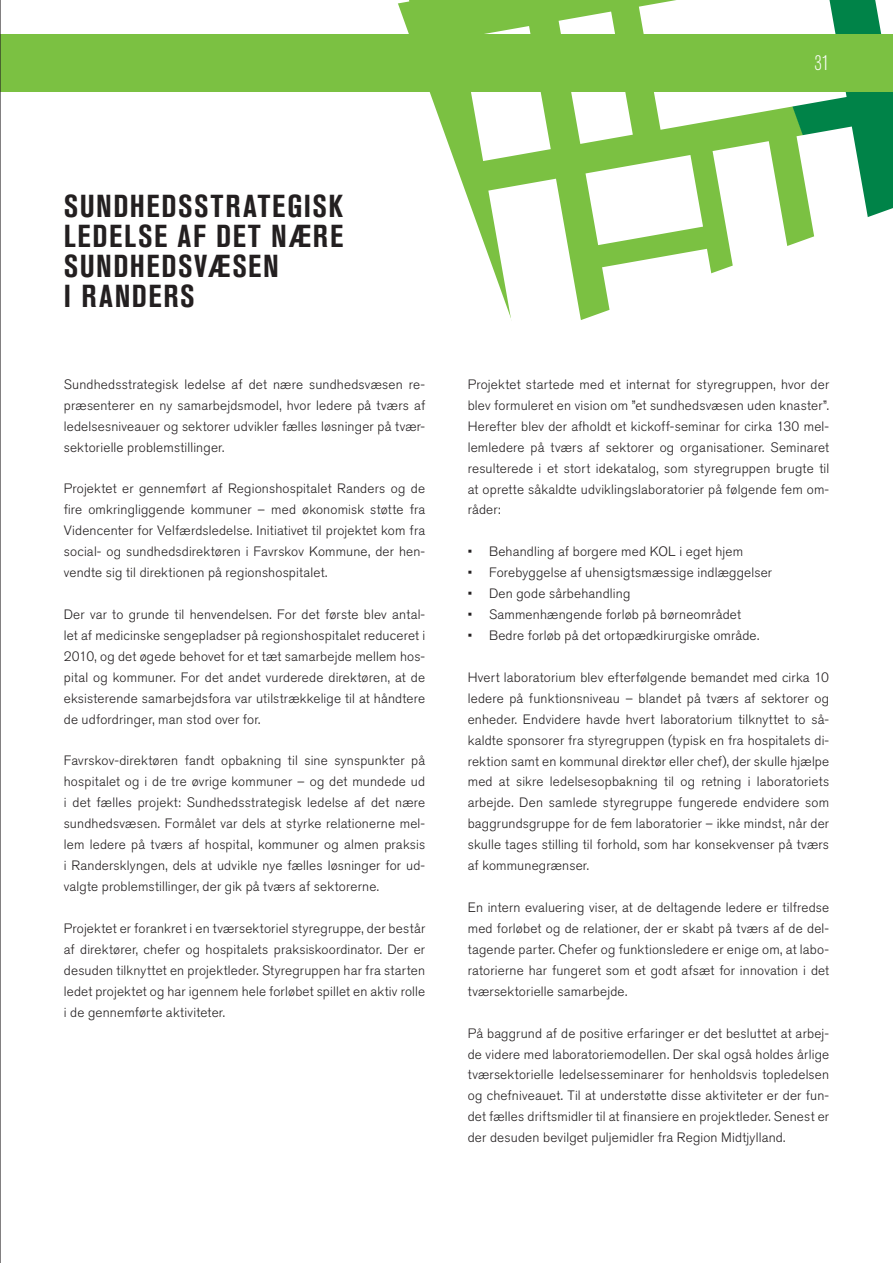
<style>
.page{position:relative;width:893px;height:1263px;background:#fff}
.page>*{position:absolute;margin:0;border:0;box-sizing:border-box;transform-origin:0 0}
.t1{font:700 condensed 31.5px/30px "Akzidenz Grotesk BE";color:#231f20}
.t2{font:300 condensed 21px "Akzidenz Grotesk BE";color:#fff}
.t3{font:300 13.5px/20.9px "Akzidenz Grotesk BE";letter-spacing:.015em;color:#231f20;text-align:justify}
</style>
<div class="page">
<svg style="left:1px;top:0;width:892px;height:321px"></svg>
<div style="left:0;top:34px;width:893px;height:57px;background:#7bc142"></div>
<hr style="left:0;top:0;width:1px;height:1263px;background:#231f20">
<h2 class="t2" style="left:814px;top:52px;width:16px">31</h2>
<h1 class="t1" style="left:64px;top:191px;width:168px">SUNDHEDSSTRATEGISK<br>LEDELSEAFDET</h1>
<h1 class="t1" style="left:271px;top:221px;width:19px">NÆRE</h1>
<h1 class="t1" style="left:64px;top:251px;width:35px">SUNDHEDSVÆSEN<br>I RANDERS</h1>
<p class="t3" style="left:64px;top:374px;width:363px">Sundhedsstrategisk ledelse af det nære sundhedsvæsen re&shy;præsenterer en ny samarbejdsmodel, hvor ledere på tværs af ledelsesniveauer og sektorer udvikler fælles løsninger på tvær&shy;sektorielle problemstillinger.</p>
<p class="t3" style="left:64px;top:479px;width:363px">Projektet er gennemført af Regionshospitalet Randers og de fire omkringliggende kommuner – med økonomisk støtte fra Videncenter for Velfærdsledelse. Initiativet til projektet kom fra social- og sundhedsdirektøren i Favrskov Kommune, der hen&shy;vendte sig til direktionen på regionshospitalet.</p>
<p class="t3" style="left:64px;top:604px;width:363px">Der var to grunde til henvendelsen. For det første blev antal&shy;let af medicinske sengepladser på regionshospitalet reduceret i 2010, og det øgede behovet for et tæt samarbejde mellem hos&shy;pital og kommuner. For det andet vurderede direktøren, at de eksisterende samarbejdsfora var utilstrækkelige til at håndtere de udfordringer, man stod over for.</p>
<p class="t3" style="left:64px;top:751px;width:363px">Favrskov-direktøren fandt opbakning til sine synspunkter på hospitalet og i de tre øvrige kommuner – og det mundede ud i det fælles projekt: Sundhedsstrategisk ledelse af det nære sundhedsvæsen. Formålet var dels at styrke relationerne mel&shy;lem ledere på tværs af hospital, kommuner og almen praksis i Randersklyngen, dels at udvikle nye fælles løsninger for ud&shy;valgte problemstillinger, der gik på tværs af sektorerne.</p>
<p class="t3" style="left:64px;top:918px;width:363px">Projektet er forankret i en tværsektoriel styregruppe, der består af direktører, chefer og hospitalets praksiskoordinator. Der er desuden tilknyttet en projektleder. Styregruppen har fra starten ledet projektet og har igennem hele forløbet spillet en aktiv rolle i de gennemførte aktiviteter.</p>
<p class="t3" style="left:468px;top:374px;width:363px">Projektet startede med et internat for styregruppen, hvor der blev formuleret en vision om ”et sundhedsvæsen uden knaster”.<br>Herefter blev der afholdt et kickoff-seminar for cirka 130 mel&shy;lemledere på tværs af sektorer og organisationer. Seminaret resulterede i et stort idekatalog, som styregruppen brugte til at oprette såkaldte udviklingslaboratorier på følgende fem om&shy;råder:</p>
<p class="t3" style="left:468px;top:541px;width:277px">• Behandling af borgere med KOL i eget hjem</p>
<p class="t3" style="left:468px;top:562px;width:306px">• Forebyggelse af uhensigtsmæssige indlæggelser</p>
<p class="t3" style="left:468px;top:583px;width:164px">• Den gode sårbehandling</p>
<p class="t3" style="left:468px;top:604px;width:275px">• Sammenhængende forløb på børneområdet</p>
<p class="t3" style="left:468px;top:625px;width:293px">• Bedre forløb på det ortopædkirurgiske område.</p>
<p class="t3" style="left:468px;top:667px;width:363px">Hvert laboratorium blev efterfølgende bemandet med cirka 10 ledere på funktionsniveau – blandet på tværs af sektorer og enheder. Endvidere havde hvert laboratorium tilknyttet to så&shy;kaldte sponsorer fra styregruppen (typisk en fra hospitalets di&shy;rektion samt en kommunal direktør eller chef), der skulle hjælpe med at sikre ledelsesopbakning til og retning i laboratoriets arbejde. Den samlede styregruppe fungerede endvidere som baggrundsgruppe for de fem laboratorier – ikke mindst, når der skulle tages stilling til forhold, som har konsekvenser på tværs af kommunegrænser.</p>
<p class="t3" style="left:468px;top:897px;width:363px">En intern evaluering viser, at de deltagende ledere er tilfredse med forløbet og de relationer, der er skabt på tværs af de del&shy;tagende parter. Chefer og funktionsledere er enige om, at labo&shy;ratorierne har fungeret som et godt afsæt for innovation i det tværsektorielle samarbejde.</p>
<p class="t3" style="left:468px;top:1023px;width:363px">På baggrund af de positive erfaringer er det besluttet at arbej&shy;de videre med laboratoriemodellen. Der skal også holdes årlige tværsektorielle ledelsesseminarer for henholdsvis topledelsen og chefniveauet. Til at understøtte disse aktiviteter er der fun&shy;det fælles driftsmidler til at finansiere en projektleder. Senest er der desuden bevilget puljemidler fra Region Midtjylland.</p>
</div>
